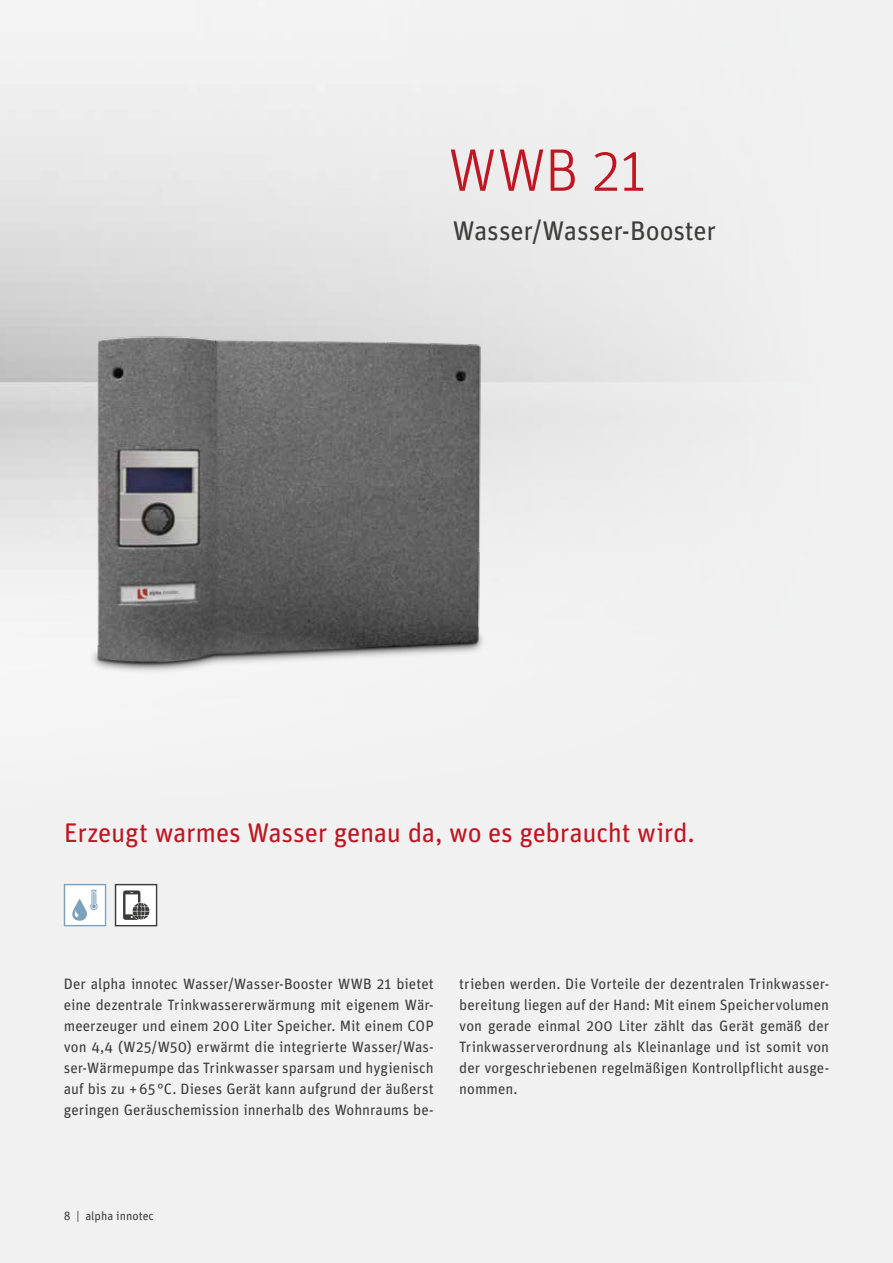
<style>
.page{position:relative;width:893px;height:1263px;background:#f1f1f1}
.page>*{position:absolute;margin:0;border:0;box-sizing:border-box;transform-origin:0 0}
.t1{font:300 60px "Unit Pro";color:#be1622}
.t2{font:27px "Unit Rounded Pro";letter-spacing:-.01em;color:#be1622}
.t3{font:27px "Unit Pro";letter-spacing:-.01em;color:#3c3c3b}
.t4{font:15px/21px "Unit Pro";color:#3c3c3b;text-align:justify}
.t5{font:12px "Unit Pro";color:#3c3c3b}
</style>
<div class="page">
<svg style="left:64px;top:884px;width:42px;height:42px"></svg>
<svg style="left:115px;top:884px;width:42px;height:42px"></svg>
<img style="left:28px;top:313px;width:550px;height:413px">
<h1 class="t1" style="left:449px;top:131px;width:199px">WWB 21</h1>
<h2 class="t3" style="left:453px;top:212px;width:265px">Wasser/Wasser-Booster</h2>
<h2 class="t2" style="left:64px;top:814px;width:633px">Erzeugt warmes Wasser genau da, wo es gebraucht wird.</h2>
<p class="t4" style="left:64px;top:972px;width:371px">Der alpha innotec Wasser/Wasser-Booster WWB 21 bietet eine dezentrale Trinkwassererwärmung mit eigenem Wär&shy;meerzeuger und einem 200 Liter Speicher. Mit einem COP von 4,4 (W25/W50) erwärmt die integrierte Wasser/Was&shy;ser-Wärmepumpe das Trinkwasser sparsam und hygienisch auf bis zu +65°C. Dieses Gerät kann aufgrund der äußerst geringen Geräuschemission innerhalb des Wohnraums be-</p>
<p class="t4" style="left:459px;top:972px;width:371px">trieben werden. Die Vorteile der dezentralen Trinkwasser&shy;bereitung liegen auf der Hand: Mit einem Speichervolumen von gerade einmal 200 Liter zählt das Gerät gemäß der Trinkwasserverordnung als Kleinanlage und ist somit von der vorgeschriebenen regelmäßigen Kontrollpflicht ausge&shy;nommen.</p>
<p class="t5" style="left:64px;top:1207px;width:92px">8 | alpha innotec</p>
</div>
